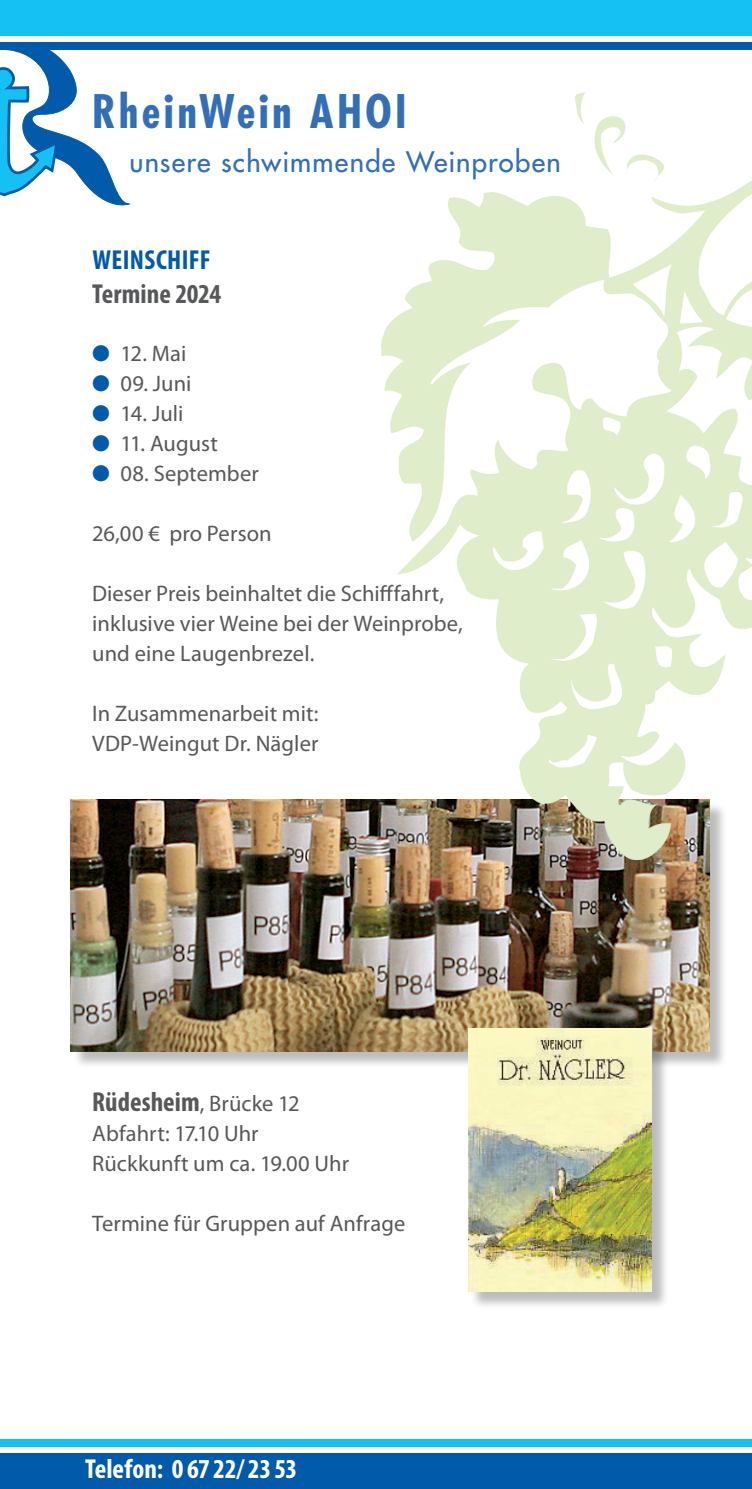
<style>
.page{position:relative;width:752px;height:1489px;background:#fff}
.page>*{position:absolute;margin:0;border:0;box-sizing:border-box;transform-origin:0 0}
.t1{font:700 condensed 45px "Futura";letter-spacing:.075em;color:#326fb7}
.t2{font:700 condensed 27.5px "Myriad Pro";color:#57585a}
.t3{font:27.5px "Futura";letter-spacing:.04em;color:#326fb7}
.t4{font:700 condensed 27.5px "Myriad Pro";color:#fff}
.t5{font:700 condensed 27.5px "Myriad Pro";letter-spacing:.015em;color:#015aaa}
.t6{font:22.5px/30px "Myriad Pro";letter-spacing:.005em;color:#57585a}
.s1{color:#015aaa}
.s2{font-weight:400;font-stretch:normal;font-size:22.5px}
</style>
<div class="page">
<div style="left:0;top:0;width:751px;height:35px;background:#15c0f2"></div>
<div style="left:0;top:43px;width:751px;height:7px;background:#015aaa"></div>
<div style="left:0;top:1453px;width:751px;height:35px;background:#015aaa"></div>
<div style="left:0;top:1439px;width:751px;height:7px;background:#15c0f2"></div>
<div style="left:73px;top:802px;width:653px;height:267px;background:#231f20;opacity:.3"></div>
<img style="left:71px;top:799px;width:638px;height:252px">
<div style="left:470px;top:1030px;width:199px;height:278px;background:#231f20;opacity:.3"></div>
<img style="left:468px;top:1028px;width:183px;height:262px">
<svg style="left:0;top:50px;width:130px;height:156px"></svg>
<img style="left:381px;top:92px;width:370px;height:767px">
<h1 class="t1" style="left:92px;top:83px;width:316px">RheinWein AHOI</h1>
<p class="t3" style="left:129px;top:145px;width:432px">unsere schwimmende Weinproben</p>
<p class="t5" style="left:92px;top:243px;width:75px">WEINSchiff</p>
<p class="t2" style="left:92px;top:277px;width:130px">Termine 2024</p>
<p class="t6" style="left:92px;top:338px;width:95px"><span class="s1">●</span> 12. Mai</p>
<p class="t6" style="left:92px;top:368px;width:101px"><span class="s1">●</span> 09. Juni</p>
<p class="t6" style="left:92px;top:398px;width:93px"><span class="s1">●</span> 14. Juli</p>
<p class="t6" style="left:92px;top:428px;width:127px"><span class="s1">●</span> 11. August</p>
<p class="t6" style="left:92px;top:458px;width:168px"><span class="s1">●</span> 08. September</p>
<p class="t6" style="left:92px;top:518px;width:181px">26,00 € pro Person</p>
<p class="t6" style="left:92px;top:578px;width:372px">Dieser Preis beinhaltet die Schifffahrt, inklusive vier Weine bei der Weinprobe, und eine Laugenbrezel.</p>
<p class="t6" style="left:92px;top:698px;width:228px">In Zusammenarbeit mit:<br>VDP-Weingut Dr. Nägler</p>
<p class="t2" style="left:92px;top:1084px;width:209px">Rüdesheim<span class="s2">, Brücke 12</span></p>
<p class="t6" style="left:92px;top:1118px;width:258px">Abfahrt: 17.10 Uhr<br>Rückkunft um ca. 19.00 Uhr</p>
<p class="t6" style="left:92px;top:1208px;width:314px">Termine für Gruppen auf Anfrage</p>
<p class="t4" style="left:85px;top:1451px;width:213px">Telefon: 0 67 22/ 23 53</p>
</div>
